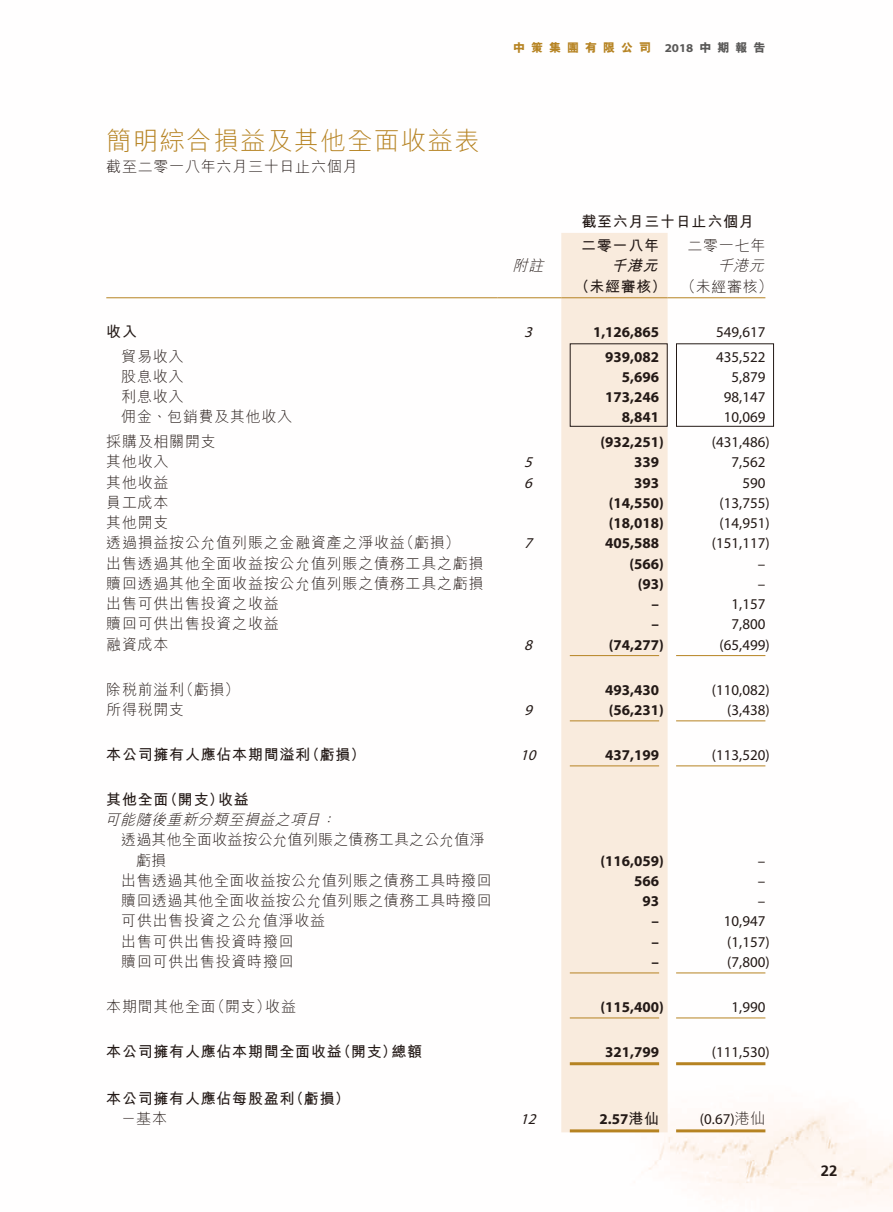
<style>
.page{position:relative;width:893px;height:1212px;background:#fff}
.page>*{position:absolute;margin:0;border:0;box-sizing:border-box;transform-origin:0 0}
.t1{font:300 25.5px "M Hei HK";letter-spacing:.05em;color:#b68322}
.t2{font:300 15px "M Hei HK";letter-spacing:.05em;color:#231916}
.t3{font:15px "Myriad Pro";color:#231916}
.t4{font:700 15px "Myriad Pro";color:#231916}
.t5{font:700 15px "M Hei HK";letter-spacing:.05em;color:#231916}
.t6{font:300 15px "M Hei HK";letter-spacing:.03em;color:#231916}
.t7{font:300 15px "M Hei HK";letter-spacing:.01em;color:#231916}
.t8{font:italic 300 15px "M Hei HK";color:#231916}
.t9{font:italic 15px "Myriad Pro";color:#231916}
.t10{font:italic 700 15px "M Hei HK";color:#231916}
.t11{font:700 15px "Frutiger LT Std";color:#231916}
.t12{font:800 12px "M Hei HK";color:#b68322}
.t13{font:800 12px "M Hei HK";color:#595857}
.t14{font:700 semi-expanded 12px "Myriad Pro";color:#595857}
.s1{font-weight:300}
.s2{font-family:"M Hei HK"}
.s3{font-family:"M Hei HK";font-weight:300}
</style>
<div class="page">
<img style="left:106px;top:297px;width:787px;height:907px">
<div style="left:561px;top:233px;width:107px;height:899px;background:#f9ebdd"></div>
<hr style="left:106px;top:297px;width:391px;height:1px;background:#b68322">
<hr style="left:497px;top:297px;width:64px;height:1px;background:#b68322">
<hr style="left:561px;top:297px;width:107px;height:1px;background:#b68322">
<hr style="left:668px;top:297px;width:97px;height:1px;background:#b68322">
<hr style="left:570px;top:655px;width:89px;height:1px;background:#b68322">
<hr style="left:676px;top:655px;width:89px;height:1px;background:#b68322">
<hr style="left:570px;top:720px;width:89px;height:1px;background:#b68322">
<hr style="left:676px;top:720px;width:89px;height:1px;background:#b68322">
<hr style="left:570px;top:765px;width:89px;height:1px;background:#b68322">
<hr style="left:676px;top:765px;width:89px;height:1px;background:#b68322">
<hr style="left:570px;top:972px;width:89px;height:1px;background:#b68322">
<hr style="left:676px;top:972px;width:89px;height:1px;background:#b68322">
<hr style="left:570px;top:1017px;width:89px;height:1px;background:#b68322">
<hr style="left:676px;top:1017px;width:89px;height:1px;background:#b68322">
<hr style="left:570px;top:1062px;width:89px;height:3px;background:#b68322">
<hr style="left:676px;top:1062px;width:89px;height:3px;background:#b68322">
<hr style="left:570px;top:1129px;width:89px;height:3px;background:#b68322">
<hr style="left:676px;top:1129px;width:89px;height:3px;background:#b68322">
<div style="left:570px;top:343px;width:98px;height:84px;border:1px solid #231916"></div>
<div style="left:676px;top:343px;width:98px;height:84px;border:1px solid #231916"></div>
<p class="t12" style="left:585px;top:39px;width:13px">有</p>
<p class="t12" style="left:531px;top:39px;width:13px">策</p>
<p class="t12" style="left:549px;top:39px;width:13px">集</p>
<p class="t12" style="left:621px;top:39px;width:13px">公</p>
<p class="t12" style="left:513px;top:39px;width:13px">中</p>
<p class="t12" style="left:639px;top:39px;width:13px">司</p>
<p class="t12" style="left:603px;top:39px;width:13px">限</p>
<p class="t12" style="left:567px;top:39px;width:13px">團</p>
<p class="t13" style="left:699px;top:39px;width:67px">中期報告</p>
<p class="t14" style="left:665px;top:40px;width:30px">2018</p>
<h1 class="t1" style="left:106px;top:123px;width:375px">簡明綜合損益及其他全面收益表</h1>
<p class="t2" style="left:106px;top:156px;width:253px">截至二零一八年六月三十日止六個月</p>
<p class="t5" style="left:581px;top:210px;width:174px">截至六月三十日止六個月</p>
<p class="t2" style="left:687px;top:235px;width:79px">二零一七年</p>
<p class="t5" style="left:581px;top:235px;width:79px">二零一八年</p>
<p class="t8" style="left:512px;top:255px;width:38px">附註</p>
<p class="t10" style="left:611px;top:255px;width:53px">千港元</p>
<p class="t8" style="left:717px;top:255px;width:53px">千港元</p>
<p class="t5" style="left:106px;top:320px;width:32px">收入</p>
<p class="t9" style="left:524px;top:322px;width:14px">3</p>
<p class="t5" style="left:574px;top:275px;width:200px">（未經審核） <span class="s1">（未經審核(</span></p>
<p class="t3" style="left:716px;top:322px;width:51px">549,617</p>
<p class="t4" style="left:593px;top:322px;width:68px">1,126,865</p>
<p class="t2" style="left:121px;top:345px;width:64px">貿易收入</p>
<p class="t4" style="left:605px;top:347px;width:55px">939,082</p>
<p class="t3" style="left:716px;top:347px;width:51px">435,522</p>
<p class="t2" style="left:121px;top:366px;width:64px">股息收入</p>
<p class="t4" style="left:622px;top:367px;width:39px">5,696</p>
<p class="t3" style="left:731px;top:367px;width:35px">5,879</p>
<p class="t2" style="left:121px;top:386px;width:64px">利息收入</p>
<p class="t4" style="left:605px;top:387px;width:55px">173,246</p>
<p class="t3" style="left:724px;top:388px;width:43px">98,147</p>
<p class="t2" style="left:121px;top:406px;width:173px">佣金、包銷費及其他收入</p>
<p class="t4" style="left:622px;top:407px;width:39px">8,841</p>
<p class="t3" style="left:724px;top:408px;width:43px">10,069</p>
<p class="t2" style="left:106px;top:431px;width:111px">採購及相關開支</p>
<p class="t4" style="left:600px;top:432px;width:65px">)932,251(</p>
<p class="t3" style="left:712px;top:433px;width:59px">)431,486(</p>
<p class="t2" style="left:106px;top:451px;width:64px">其他收入</p>
<p class="t9" style="left:524px;top:453px;width:14px">5</p>
<p class="t4" style="left:634px;top:452px;width:26px">339</p>
<p class="t3" style="left:731px;top:453px;width:35px">7,562</p>
<p class="t2" style="left:106px;top:471px;width:64px">其他收益</p>
<p class="t9" style="left:524px;top:473px;width:14px">6</p>
<p class="t4" style="left:634px;top:473px;width:26px">393</p>
<p class="t3" style="left:742px;top:473px;width:25px">590</p>
<p class="t2" style="left:106px;top:492px;width:64px">員工成本</p>
<p class="t4" style="left:609px;top:493px;width:56px">)14,550(</p>
<p class="t3" style="left:720px;top:493px;width:52px">)13,755(</p>
<p class="t2" style="left:106px;top:512px;width:64px">其他開支</p>
<p class="t4" style="left:609px;top:513px;width:56px">)18,018(</p>
<p class="t3" style="left:720px;top:514px;width:52px">)14,951(</p>
<p class="t2" style="left:399px;top:532px;width:62px">（虧損(</p>
<p class="t2" style="left:106px;top:532px;width:300px">透過損益按公允值列賬之金融資產之淨收益</p>
<p class="t9" style="left:524px;top:534px;width:14px">7</p>
<p class="t4" style="left:605px;top:533px;width:55px">405,588</p>
<p class="t3" style="left:712px;top:534px;width:59px">)151,117(</p>
<p class="t2" style="left:106px;top:552px;width:379px">出售透過其他全面收益按公允值列賬之債務工具之虧損</p>
<p class="t4" style="left:629px;top:554px;width:36px">)566(</p>
<p class="t3" style="left:758px;top:554px;width:9px">–</p>
<p class="t2" style="left:106px;top:573px;width:379px">贖回透過其他全面收益按公允值列賬之債務工具之虧損</p>
<p class="t4" style="left:638px;top:574px;width:28px">)93(</p>
<p class="t3" style="left:758px;top:574px;width:9px">–</p>
<p class="t2" style="left:106px;top:593px;width:174px">出售可供出售投資之收益</p>
<p class="t4" style="left:652px;top:594px;width:9px">–</p>
<p class="t3" style="left:731px;top:595px;width:35px">1,157</p>
<p class="t2" style="left:106px;top:613px;width:174px">贖回可供出售投資之收益</p>
<p class="t4" style="left:652px;top:614px;width:9px">–</p>
<p class="t3" style="left:731px;top:615px;width:35px">7,800</p>
<p class="t2" style="left:106px;top:633px;width:64px">融資成本</p>
<p class="t9" style="left:524px;top:635px;width:14px">8</p>
<p class="t4" style="left:609px;top:635px;width:56px">)74,277(</p>
<p class="t3" style="left:720px;top:635px;width:52px">)65,499(</p>
<p class="t2" style="left:179px;top:678px;width:62px">（虧損(</p>
<p class="t2" style="left:106px;top:678px;width:79px">除稅前溢利</p>
<p class="t4" style="left:605px;top:680px;width:55px">493,430</p>
<p class="t3" style="left:712px;top:680px;width:59px">)110,082(</p>
<p class="t2" style="left:106px;top:699px;width:79px">所得稅開支</p>
<p class="t9" style="left:524px;top:700px;width:14px">9</p>
<p class="t4" style="left:609px;top:700px;width:56px">)56,231(</p>
<p class="t3" style="left:727px;top:700px;width:44px">)3,438(</p>
<p class="t5" style="left:106px;top:743px;width:206px">本公司擁有人應佔本期間溢利</p>
<p class="t5" style="left:218px;top:788px;width:32px">收益</p>
<p class="t5" style="left:305px;top:743px;width:62px">（虧損(</p>
<p class="t5" style="left:106px;top:788px;width:64px">其他全面</p>
<p class="t5" style="left:163px;top:788px;width:62px">（開支）</p>
<p class="t9" style="left:520px;top:745px;width:22px">10</p>
<p class="t4" style="left:605px;top:745px;width:55px">437,199</p>
<p class="t3" style="left:712px;top:745px;width:59px">)113,520(</p>
<p class="t8" style="left:105px;top:809px;width:223px">可能隨後重新分類至損益之項目</p>
<p class="t7" style="left:121px;top:829px;width:365px">透過其他全面收益按公允值列賬之債務工具之公允值淨</p>
<p class="t8" style="left:320px;top:809px;width:22px">：</p>
<p class="t2" style="left:136px;top:849px;width:31px">虧損</p>
<p class="t4" style="left:600px;top:851px;width:65px">)116,059(</p>
<p class="t3" style="left:758px;top:851px;width:9px">–</p>
<p class="t6" style="left:121px;top:870px;width:372px">出售透過其他全面收益按公允值列賬之債務工具時撥回</p>
<p class="t4" style="left:634px;top:871px;width:26px">566</p>
<p class="t3" style="left:758px;top:871px;width:9px">–</p>
<p class="t6" style="left:121px;top:890px;width:372px">贖回透過其他全面收益按公允值列賬之債務工具時撥回</p>
<p class="t4" style="left:642px;top:891px;width:18px">93</p>
<p class="t3" style="left:758px;top:892px;width:9px">–</p>
<p class="t2" style="left:121px;top:910px;width:206px">可供出售投資之公允值淨收益</p>
<p class="t4" style="left:652px;top:911px;width:9px">–</p>
<p class="t3" style="left:724px;top:912px;width:43px">10,947</p>
<p class="t2" style="left:121px;top:930px;width:174px">出售可供出售投資時撥回</p>
<p class="t4" style="left:652px;top:932px;width:9px">–</p>
<p class="t3" style="left:727px;top:932px;width:44px">)1,157(</p>
<p class="t2" style="left:121px;top:951px;width:174px">贖回可供出售投資時撥回</p>
<p class="t4" style="left:652px;top:952px;width:9px">–</p>
<p class="t3" style="left:727px;top:952px;width:44px">)7,800(</p>
<p class="t2" style="left:210px;top:996px;width:62px">（開支）</p>
<p class="t2" style="left:265px;top:996px;width:32px">收益</p>
<p class="t2" style="left:106px;top:996px;width:111px">本期間其他全面</p>
<p class="t4" style="left:600px;top:997px;width:65px">)115,400(</p>
<p class="t3" style="left:731px;top:997px;width:35px">1,990</p>
<p class="t5" style="left:106px;top:1040px;width:237px">本公司擁有人應佔本期間全面收益</p>
<p class="t5" style="left:289px;top:1087px;width:62px">（虧損(</p>
<p class="t5" style="left:391px;top:1040px;width:32px">總額</p>
<p class="t5" style="left:336px;top:1040px;width:62px">（開支）</p>
<p class="t5" style="left:106px;top:1087px;width:190px">本公司擁有人應佔每股盈利</p>
<p class="t4" style="left:605px;top:1042px;width:55px">321,799</p>
<p class="t3" style="left:712px;top:1042px;width:59px">)111,530(</p>
<p class="t2" style="left:121px;top:1108px;width:47px">－基本</p>
<p class="t9" style="left:520px;top:1110px;width:22px">12</p>
<p class="t4" style="left:599px;top:1109px;width:61px">2.57<span class="s2">港仙</span></p>
<p class="t3" style="left:700px;top:1110px;width:67px">(0.67)<span class="s3">港仙</span></p>
<p class="t11" style="left:821px;top:1161px;width:18px">22</p>
</div>
